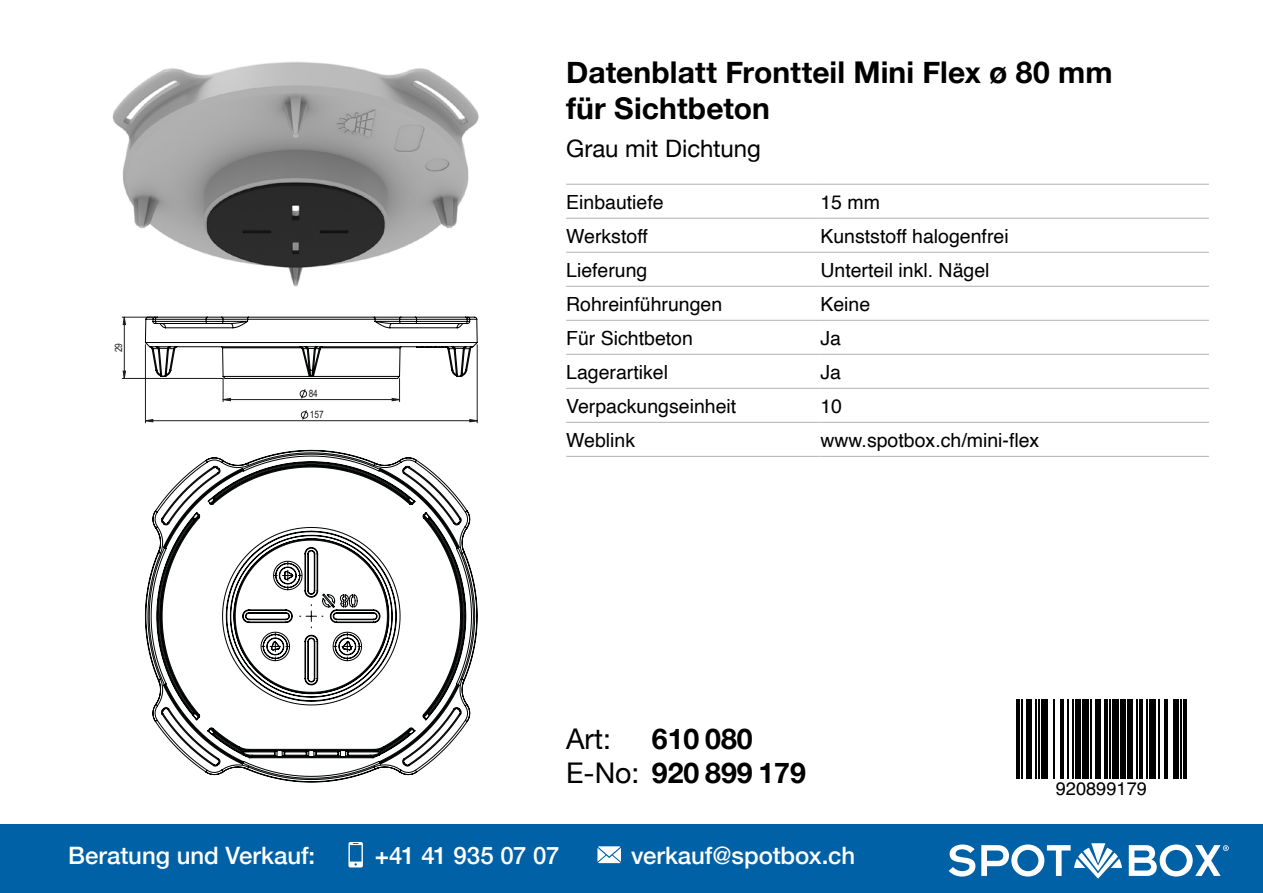
<style>
.page{position:relative;width:1263px;height:893px;background:#fff}
.page>*{position:absolute;margin:0;border:0;box-sizing:border-box;transform-origin:0 0}
.t1{font:700 30px/36px "Helvetica Neue";letter-spacing:.005em;color:#000}
.t2{font:28.5px/34.2px "Helvetica Neue";color:#000}
.t3{font:700 28.5px "Helvetica Neue";color:#000}
.t4{font:500 24px "Helvetica Neue";color:#fff}
.t5{font:24px "Helvetica Neue";letter-spacing:-.005em;color:#000}
.t6{font:500 24px "Helvetica Neue";letter-spacing:-.02em;color:#fff}
.t7{font:19.5px "Helvetica";color:#000}
.t8{font:18.3px "Helvetica";color:#000}
.t9{font:10.2px/21.1px "Arial Narrow";color:#1d1e1c}
.s1{font-weight:700}
</style>
<div class="page">
<hr style="left:566px;top:184px;width:254px;height:1px;background:#b3b2b2">
<hr style="left:820px;top:184px;width:389px;height:1px;background:#b3b2b2">
<hr style="left:566px;top:218px;width:254px;height:1px;background:#b3b2b2">
<hr style="left:820px;top:218px;width:389px;height:1px;background:#b3b2b2">
<hr style="left:566px;top:252px;width:254px;height:1px;background:#b3b2b2">
<hr style="left:820px;top:252px;width:389px;height:1px;background:#b3b2b2">
<hr style="left:566px;top:286px;width:254px;height:1px;background:#b3b2b2">
<hr style="left:820px;top:286px;width:389px;height:1px;background:#b3b2b2">
<hr style="left:566px;top:320px;width:254px;height:1px;background:#b3b2b2">
<hr style="left:820px;top:320px;width:389px;height:1px;background:#b3b2b2">
<hr style="left:566px;top:354px;width:254px;height:1px;background:#b3b2b2">
<hr style="left:820px;top:354px;width:389px;height:1px;background:#b3b2b2">
<hr style="left:566px;top:388px;width:254px;height:1px;background:#b3b2b2">
<hr style="left:820px;top:388px;width:389px;height:1px;background:#b3b2b2">
<hr style="left:566px;top:422px;width:254px;height:1px;background:#b3b2b2">
<hr style="left:820px;top:422px;width:389px;height:1px;background:#b3b2b2">
<hr style="left:566px;top:456px;width:254px;height:1px;background:#b3b2b2">
<hr style="left:820px;top:456px;width:389px;height:1px;background:#b3b2b2">
<img style="left:112px;top:61px;width:367px;height:226px">
<hr style="left:122px;top:317px;width:31px;height:1px;background:#1d1e1c">
<hr style="left:122px;top:378px;width:101px;height:1px;background:#1d1e1c">
<svg style="left:123px;top:317px;width:21px;height:61px"></svg>
<svg style="left:144px;top:317px;width:334px;height:465px"></svg>
<div style="left:0;top:825px;width:1263px;height:68px;background:#0061a7"></div>
<svg style="left:348px;top:842px;width:15px;height:25px"></svg>
<svg style="left:597px;top:846px;width:24px;height:17px"></svg>
<svg style="left:949px;top:844px;width:26px;height:32px"></svg>
<svg style="left:981px;top:843px;width:141px;height:36px"></svg>
<svg style="left:1129px;top:844px;width:100px;height:32px"></svg>
<hr style="left:1016px;top:699px;width:4px;height:80px;background:#000">
<hr style="left:1021px;top:699px;width:2px;height:80px;background:#000">
<div style="left:1026px;top:699px;width:5px;height:80px;background:#000"></div>
<hr style="left:1035px;top:699px;width:1px;height:80px;background:#000">
<hr style="left:1038px;top:699px;width:2px;height:80px;background:#000">
<div style="left:1041px;top:699px;width:7px;height:80px;background:#000"></div>
<hr style="left:1053px;top:699px;width:2px;height:80px;background:#000">
<hr style="left:1060px;top:699px;width:3px;height:80px;background:#000">
<hr style="left:1067px;top:699px;width:1px;height:80px;background:#000">
<hr style="left:1072px;top:699px;width:1px;height:80px;background:#000">
<div style="left:1075px;top:699px;width:5px;height:80px;background:#000"></div>
<div style="left:1082px;top:699px;width:7px;height:80px;background:#000"></div>
<hr style="left:1090px;top:699px;width:2px;height:80px;background:#000">
<div style="left:1095px;top:699px;width:5px;height:80px;background:#000"></div>
<hr style="left:1104px;top:699px;width:3px;height:80px;background:#000">
<hr style="left:1109px;top:699px;width:2px;height:80px;background:#000">
<div style="left:1112px;top:699px;width:7px;height:80px;background:#000"></div>
<div style="left:1121px;top:699px;width:5px;height:80px;background:#000"></div>
<div style="left:1127px;top:699px;width:5px;height:80px;background:#000"></div>
<hr style="left:1136px;top:699px;width:1px;height:80px;background:#000">
<hr style="left:1139px;top:699px;width:4px;height:80px;background:#000">
<hr style="left:1146px;top:699px;width:2px;height:80px;background:#000">
<div style="left:1149px;top:699px;width:7px;height:80px;background:#000"></div>
<hr style="left:1158px;top:699px;width:1px;height:80px;background:#000">
<hr style="left:1164px;top:699px;width:4px;height:80px;background:#000">
<div style="left:1173px;top:699px;width:5px;height:80px;background:#000"></div>
<hr style="left:1180px;top:699px;width:1px;height:80px;background:#000">
<hr style="left:1183px;top:699px;width:3px;height:80px;background:#000">
<p class="t9" style="left:107px;top:352px;width:11px;rotate:-90deg">29</p>
<p class="t9" style="left:309px;top:383px;width:17px">84<br>157</p>
<h1 class="t1" style="left:566px;top:55px;width:548px">Datenblatt Frontteil Mini Flex ø 80 mm für Sichtbeton</h1>
<p class="t5" style="left:566px;top:131px;width:196px">Grau mit Dichtung</p>
<p class="t7" style="left:566px;top:187px;width:99px">Einbautiefe</p>
<p class="t7" style="left:820px;top:187px;width:61px">15 mm</p>
<p class="t7" style="left:566px;top:221px;width:83px">Werkstoff</p>
<p class="t7" style="left:820px;top:221px;width:190px">Kunststoff halogenfrei</p>
<p class="t7" style="left:566px;top:255px;width:83px">Lieferung</p>
<p class="t7" style="left:820px;top:255px;width:171px">Unterteil inkl. Nägel</p>
<p class="t7" style="left:566px;top:289px;width:158px">Rohreinführungen</p>
<p class="t7" style="left:820px;top:289px;width:51px">Keine</p>
<p class="t7" style="left:566px;top:323px;width:128px">Für Sichtbeton</p>
<p class="t7" style="left:820px;top:323px;width:22px">Ja</p>
<p class="t7" style="left:566px;top:357px;width:103px">Lagerartikel</p>
<p class="t7" style="left:820px;top:357px;width:22px">Ja</p>
<p class="t7" style="left:566px;top:391px;width:172px">Verpackungseinheit</p>
<p class="t7" style="left:820px;top:391px;width:23px">10</p>
<p class="t7" style="left:566px;top:425px;width:70px">Weblink</p>
<p class="t7" style="left:820px;top:425px;width:220px">www.spotbox.ch/mini-flex</p>
<h2 class="t2" style="left:566px;top:724px;width:241px">Art:<br>E-No: <span class="s1">920 899 179</span></h2>
<h2 class="t3" style="left:652px;top:717px;width:102px">610 080</h2>
<p class="t8" style="left:1056px;top:775px;width:93px">920899179</p>
<p class="t4" style="left:68px;top:836px;width:249px">Beratung und Verkauf:</p>
<p class="t6" style="left:375px;top:836px;width:186px">+41 41 935 07 07</p>
<p class="t4" style="left:631px;top:836px;width:226px">verkauf@spotbox.ch</p>
</div>
